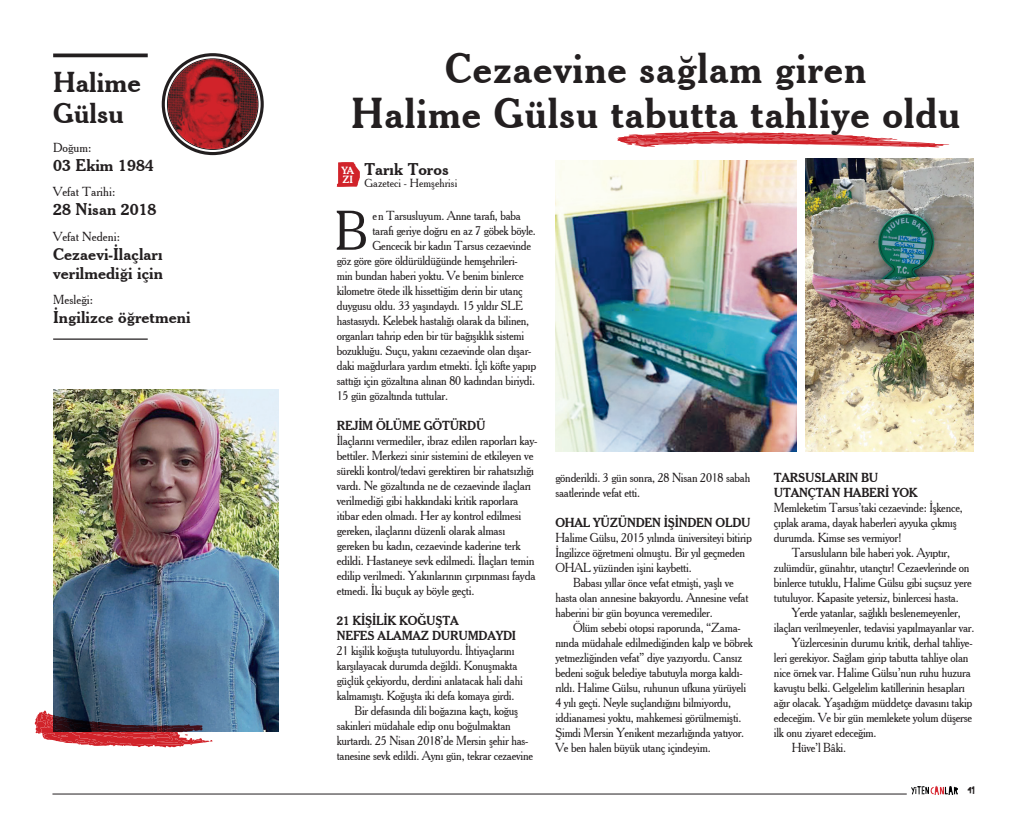
<style>
.page{position:relative;width:1028px;height:815px;background:#fff}
.page>*{position:absolute;margin:0;border:0;box-sizing:border-box;transform-origin:0 0}
.t1{font:54px "Cheltenham BT";color:#231f20;scale:.95 1}
.t2{font:700 41.25px/45px "Cheltenham BT";letter-spacing:.02em;color:#231f20;text-align:center;scale:.95 1}
.t3{font:700 27.5px/30.6px "Cheltenham BT";color:#231f20}
.t4{font:700 16.25px/18.8px "Cheltenham BT";color:#231f20}
.t5{font:12.5px/15px "Cheltenham BT";letter-spacing:-.02em;color:#231f20;scale:.95 1}
.t6{font:12.5px/15px "Cheltenham BT";letter-spacing:-.02em;color:#231f20}
.t7{font:700 12.5px/15px "Cheltenham BT";letter-spacing:-.02em;color:#231f20;scale:.95 1}
.t8{font:12.5px "Cheltenham BT";color:#231f20}
.t9{font:11.25px "Cheltenham BT";color:#231f20}
.t10{font:700 10px/8.8px "Cheltenham BT";color:#fff}
.t11{font:10px "Childish Reverie";color:#231f20}
</style>
<div class="page">
<hr style="left:52px;top:794px;width:854px;height:1px;background:#231f20">
<img style="left:911px;top:786px;width:17px;height:9px">
<img style="left:930px;top:785px;width:14px;height:10px">
<svg style="left:944px;top:786px;width:13px;height:8px"></svg>
<img style="left:53px;top:390px;width:226px;height:341px">
<svg style="left:336px;top:162px;width:24px;height:25px"></svg>
<hr style="left:53px;top:54px;width:95px;height:3px;background:#231f20">
<hr style="left:53px;top:338px;width:95px;height:2px;background:#231f20">
<svg style="left:167px;top:59px;width:91px;height:90px;background:#902125"></svg>
<div style="left:162px;top:53px;width:102px;height:102px;border:3px solid #231f20;border-radius:50%"></div>
<img style="left:805px;top:159px;width:168px;height:293px">
<img style="left:555px;top:161px;width:241px;height:291px">
<svg style="left:34px;top:710px;width:178px;height:37px;background:#885764"></svg>
<svg style="left:617px;top:131px;width:332px;height:17px"></svg>
<h3 class="t3" style="left:53px;top:66px;width:89px">Halime<br>Gülsu</h3>
<p class="t6" style="left:53px;top:140px;width:40px">Doğum:</p>
<h3 class="t4" style="left:53px;top:155px;width:102px">03 Ekim 1984</h3>
<p class="t8" style="left:53px;top:184px;width:64px">Vefat Tarihi:</p>
<h3 class="t4" style="left:53px;top:200px;width:105px">28 Nisan 2018</h3>
<p class="t8" style="left:53px;top:229px;width:68px">Vefat Nedeni:</p>
<h3 class="t4" style="left:53px;top:244px;width:111px">Cezaevi-İlaçları verilmediği için</h3>
<p class="t8" style="left:53px;top:292px;width:41px">Mesleği:</p>
<h3 class="t4" style="left:53px;top:308px;width:139px">İngilizce öğretmeni</h3>
<h2 class="t2" style="left:351px;top:45px;width:642px">Cezaevine sağlam giren<br>Halime Gülsu tabutta tahliye oldu</h2>
<p class="t10" style="left:341px;top:166px;width:14px">YA<br>ZI</p>
<h3 class="t4" style="left:364px;top:160px;width:86px">Tarık Toros</h3>
<p class="t9" style="left:364px;top:177px;width:94px">Gazeteci - Hemşehrisi</p>
<h1 class="t1" style="left:334px;top:198px;width:37px">B</h1>
<p class="t5" style="left:372px;top:208px;width:158px">en Tarsusluyum. Anne tarafı, baba</p>
<p class="t5" style="left:372px;top:223px;width:174px">tarafı geriye doğru en az 7 göbek böyle.</p>
<p class="t5" style="left:372px;top:238px;width:169px">Gencecik bir kadın Tarsus cezaevinde</p>
<p class="t5" style="left:337px;top:253px;width:192px">göz göre göre öldürüldüğünde hemşehrileri-</p>
<p class="t5" style="left:337px;top:268px;width:198px">min bundan haberi yoktu. Ve benim binlerce</p>
<p class="t5" style="left:337px;top:283px;width:197px">kilometre ötede ilk hissettiğim derin bir utanç</p>
<p class="t5" style="left:337px;top:298px;width:198px">duygusu oldu. 33 yaşındaydı. 15 yıldır SLE</p>
<p class="t5" style="left:337px;top:313px;width:204px">hastasıydı. Kelebek hastalığı olarak da bilinen,</p>
<p class="t5" style="left:337px;top:328px;width:199px">organları tahrip eden bir tür bağışıklık sistemi</p>
<p class="t5" style="left:337px;top:343px;width:206px">bozukluğu. Suçu, yakını cezaevinde olan dışar-</p>
<p class="t5" style="left:337px;top:358px;width:211px">daki mağdurlara yardım etmekti. İçli köfte yapıp</p>
<p class="t5" style="left:337px;top:373px;width:210px">sattığı için gözaltına alınan 80 kadından biriydi.</p>
<p class="t5" style="left:337px;top:388px;width:119px">15 gün gözaltında tuttular.</p>
<p class="t7" style="left:337px;top:418px;width:158px">REJİM ÖLÜME GÖTÜRDÜ</p>
<p class="t6" style="left:337px;top:433px;width:202px">İlaçlarını vermediler, ibraz edilen raporları kay&shy;bettiler. Merkezi sinir sistemini de etkileyen ve sürekli kontrol/tedavi gerektiren bir rahatsızlığı vardı. Ne gözaltında ne de cezaevinde ilaçları verilmediği gibi hakkındaki kritik raporlara itibar eden olmadı. Her ay kontrol edilmesi gereken, ilaçlarını düzenli olarak alması gereken bu kadın, cezaevinde kaderine terk edildi. Hastaneye sevk edilmedi. İlaçları temin edilip verilmedi. Yakınlarının çırpınması fayda etmedi. İki buçuk ay böyle geçti.</p>
<p class="t7" style="left:337px;top:613px;width:190px">21 KİŞİLİK KOĞUŞTA<br>NEFES ALAMAZ DURUMDAYDI</p>
<p class="t5" style="left:337px;top:643px;width:189px">21 kişilik koğuşta tutuluyordu. İhtiyaçlarını</p>
<p class="t5" style="left:337px;top:658px;width:192px">karşılayacak durumda değildi. Konuşmakta</p>
<p class="t5" style="left:337px;top:673px;width:197px">güçlük çekiyordu, derdini anlatacak hali dahi</p>
<p class="t5" style="left:337px;top:688px;width:189px">kalmamıştı. Koğuşta iki defa komaya girdi.</p>
<p class="t5" style="left:354px;top:703px;width:174px">Bir defasında dili boğazına kaçtı, koğuş</p>
<p class="t5" style="left:337px;top:718px;width:185px">sakinleri müdahale edip onu boğulmaktan</p>
<p class="t5" style="left:337px;top:733px;width:203px">kurtardı. 25 Nisan 2018’de Mersin şehir has-</p>
<p class="t5" style="left:337px;top:748px;width:208px">tanesine sevk edildi. Aynı gün, tekrar cezaevine</p>
<p class="t5" style="left:555px;top:470px;width:207px">gönderildi. 3 gün sonra, 28 Nisan 2018 sabah saatlerinde vefat etti.</p>
<p class="t7" style="left:555px;top:515px;width:207px">OHAL YÜZÜNDEN İŞİNDEN OLDU</p>
<p class="t5" style="left:555px;top:530px;width:208px">Halime Gülsu, 2015 yılında üniversiteyi bitirip<br>İngilizce öğretmeni olmuştu. Bir yıl geçmeden<br>OHAL yüzünden işini kaybetti.</p>
<p class="t5" style="left:555px;top:575px;width:205px;text-indent:18px">Babası yıllar önce vefat etmişti, yaşlı ve hasta olan annesine bakıyordu. Annesine vefat haberini bir gün boyunca veremediler.</p>
<p class="t5" style="left:555px;top:620px;width:209px;text-indent:18px">Ölüm sebebi otopsi raporunda, “Zama&shy;nında müdahale edilmediğinden kalp ve böbrek yetmezliğinden vefat” diye yazıyordu. Cansız bedeni soğuk belediye tabutuyla morga kaldı&shy;rıldı. Halime Gülsu, ruhunun ufkuna yürüyeli 4 yılı geçti. Neyle suçlandığını bilmiyordu, iddianamesi yoktu, mahkemesi görülmemişti.<br>Şimdi Mersin Yenikent mezarlığında yatıyor.<br>Ve ben halen büyük utanç içindeyim.</p>
<p class="t7" style="left:774px;top:470px;width:153px">TARSUSLARIN BU<br>UTANÇTAN HABERİ YOK</p>
<p class="t5" style="left:774px;top:500px;width:200px">Memleketim Tarsus’taki cezaevinde: İşkence, çıplak arama, dayak haberleri ayyuka çıkmış durumda. Kimse ses vermiyor!</p>
<p class="t5" style="left:774px;top:545px;width:210px;text-indent:18px">Tarsusluların bile haberi yok. Ayıptır, zulümdür, günahtır, utançtır! Cezaevlerinde on binlerce tutuklu, Halime Gülsu gibi suçsuz yere tutuluyor. Kapasite yetersiz, binlercesi hasta.</p>
<p class="t5" style="left:791px;top:605px;width:179px">Yerde yatanlar, sağlıklı beslenemeyenler,</p>
<p class="t5" style="left:774px;top:620px;width:212px">ilaçları verilmeyenler, tedavisi yapılmayanlar var.</p>
<p class="t5" style="left:791px;top:635px;width:192px">Yüzlercesinin durumu kritik, derhal tahliye-</p>
<p class="t5" style="left:774px;top:650px;width:206px">leri gerekiyor. Sağlam girip tabutta tahliye olan</p>
<p class="t5" style="left:774px;top:665px;width:209px">nice örnek var. Halime Gülsu’nun ruhu huzura</p>
<p class="t5" style="left:774px;top:680px;width:202px">kavuştu belki. Gelgelelim katillerinin hesapları</p>
<p class="t5" style="left:774px;top:695px;width:210px">ağır olacak. Yaşadığım müddetçe davasını takip</p>
<p class="t5" style="left:774px;top:710px;width:210px">edeceğim. Ve bir gün memlekete yolum düşerse</p>
<p class="t5" style="left:774px;top:725px;width:110px">ilk onu ziyaret edeceğim.</p>
<p class="t5" style="left:791px;top:740px;width:59px">Hüve’l Bâki.</p>
<p class="t11" style="left:967px;top:784px;width:9px">41</p>
</div>
